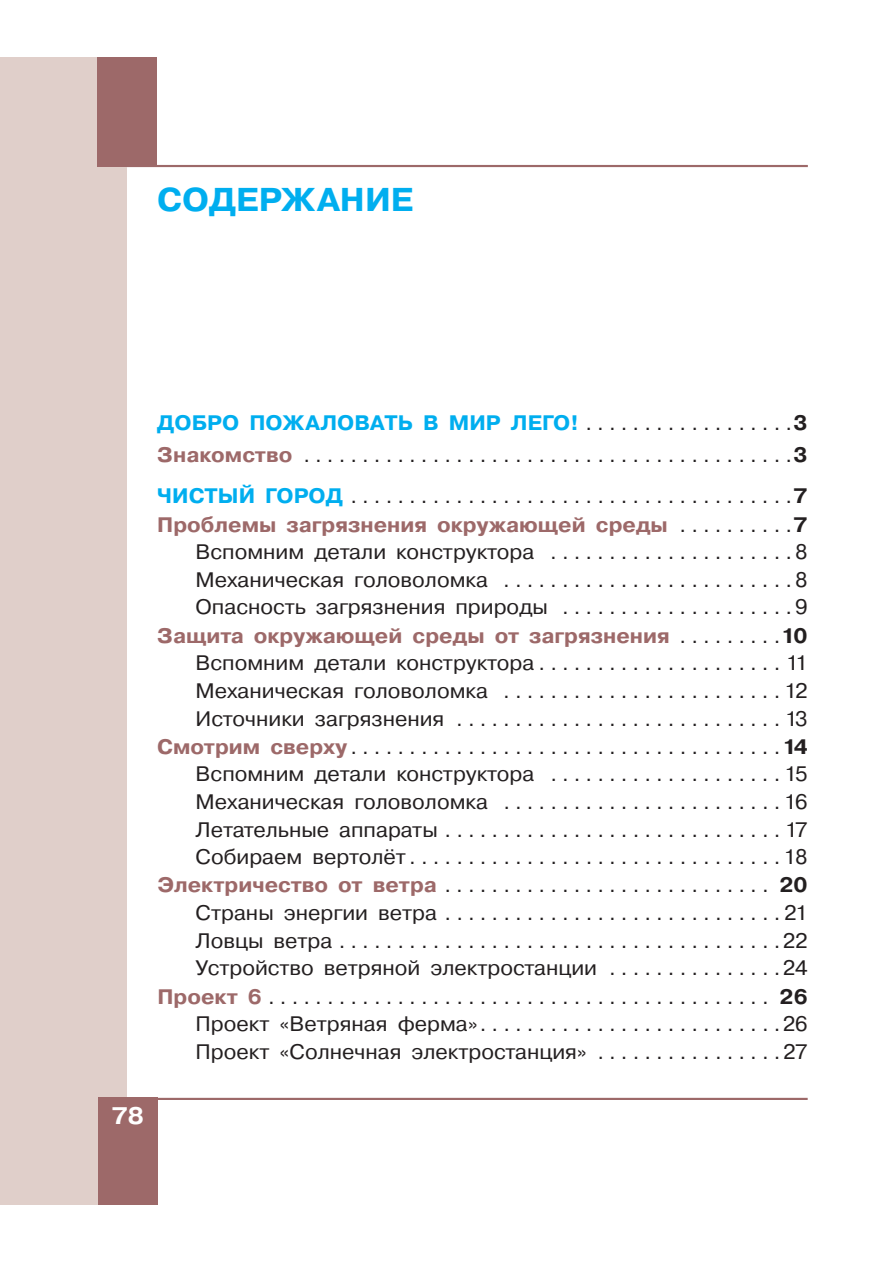
<style>
.page{position:relative;width:893px;height:1263px;background:#fff}
.page>*{position:absolute;margin:0;border:0;box-sizing:border-box;transform-origin:0 0}
.t1{font:700 33px "Pragmatica C San Pin";color:#00aeef}
.t2{font:700 24px "Pragmatica C San Pin";color:#fff}
.t3{font:21px/27.8px "Pragmatica C San Pin";color:#231f20}
.s1{font-weight:700;color:#00aeef}
.s2{font-weight:700}
.s3{font-weight:700;color:#9d6969}
</style>
<div class="page">
<hr style="left:98px;top:165px;width:710px;height:2px;background:#9d6969">
<div style="left:0;top:58px;width:127px;height:1147px;background:#e0cfca"></div>
<div style="left:97px;top:58px;width:60px;height:109px;background:#9d6969"></div>
<div style="left:98px;top:1098px;width:60px;height:107px;background:#9d6969"></div>
<hr style="left:98px;top:1098px;width:710px;height:2px;background:#9d6969">
<h1 class="t1" style="left:157px;top:180px;width:258px">СОДЕРЖАНИЕ</h1>
<p class="t3" style="left:157px;top:406px;width:652px;line-height:32.5px"><span class="s1">ДОБРО ПОЖАЛОВАТЬ В МИР ЛЕГО!</span> . . . . . . . . . . . . . . . . . .<span class="s2">3<br></span><span class="s3">Знакомство</span> ..........................................<span class="s2">3</span></p>
<p class="t3" style="left:157px;top:482px;width:652px;text-align:right"><span class="s1">ЧИСТЫЙ ГОРОД</span> ......................................<span class="s2">7<br></span><span class="s3">Проблемы загрязнения окружающей среды</span> . . . . . . . . . .<span class="s2">7<br></span>Вспомним детали конструктора . . . . . . . . . . . . . . . . . . . . .8<br>Механическая головоломка .........................8<br>Опасность загрязнения природы . . . . . . . . . . . . . . . . . . . .9<br><span class="s3">Защита окружающей среды от загрязнения</span> . . . . . . . . .<span class="s2">10<br></span>Вспомним детали конструктора . . . . . . . . . . . . . . . . . . . . . 11<br>Механическая головоломка ........................12<br>Источники загрязнения ............................13<br><span class="s3">Смотрим сверху</span>.....................................<span class="s2">14<br></span>Вспомним детали конструктора . . . . . . . . . . . . . . . . . . . . 15<br>Механическая головоломка ........................16<br>Летательные аппараты .............................17<br>Собираем вертолёт................................18<br><span class="s3">Электричество от ветра</span> ............................ <span class="s2">20<br></span>Страны энергии ветра .............................21<br>Ловцы ветра ......................................22<br>Устройство ветряной электростанции . . . . . . . . . . . . . . .24<br><span class="s3">Проект 6</span> ........................................... <span class="s2">26<br></span>Проект «Ветряная ферма»..........................26<br>Проект «Солнечная электростанция» . . . . . . . . . . . . . . . . 27</p>
<p class="t2" style="left:112px;top:1102px;width:34px">78</p>
</div>
